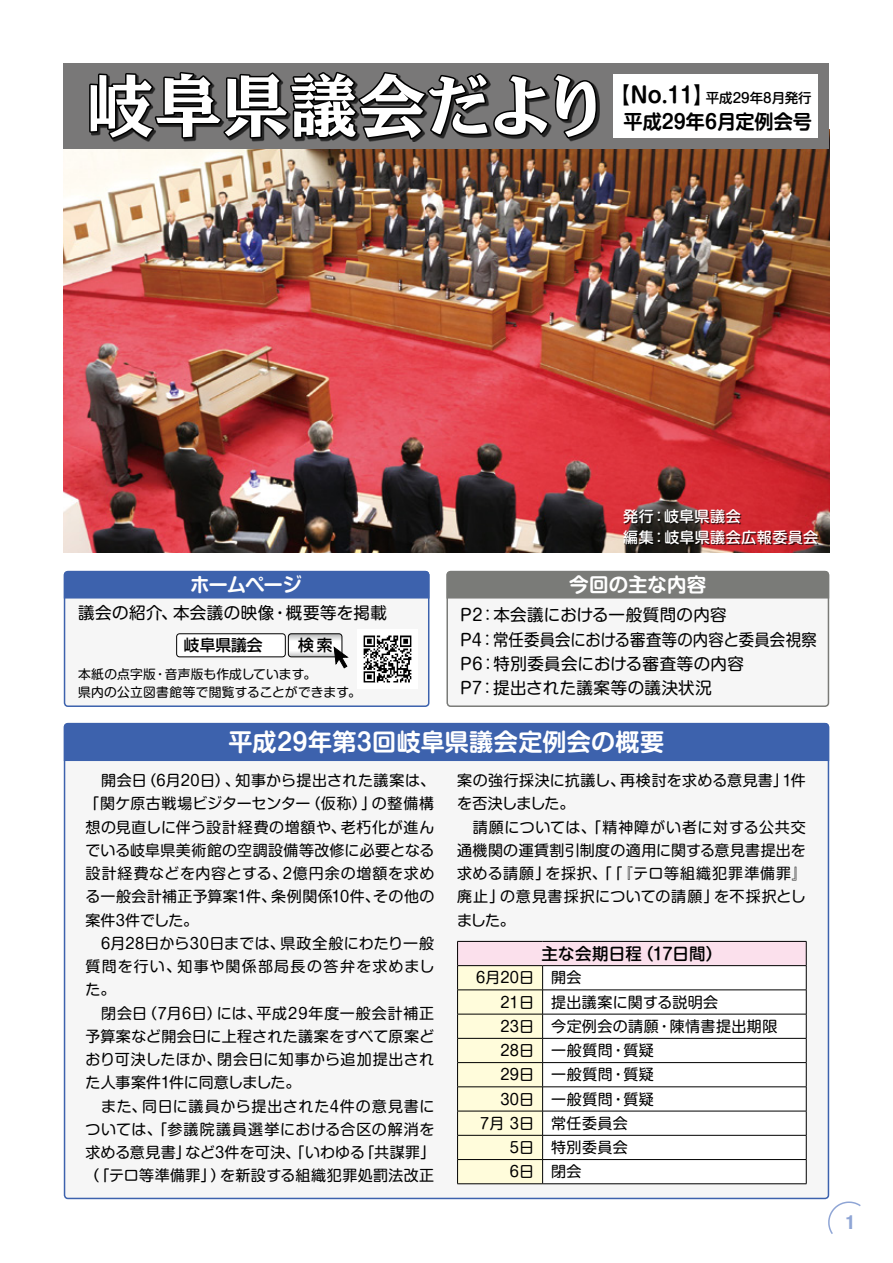
<style>
.page{position:relative;width:893px;height:1263px;background:#fff}
.page>*{position:absolute;margin:0;border:0;box-sizing:border-box;transform-origin:0 0}
.t1{font:69px "Ro NOW Std ME";letter-spacing:-.015em;color:#fff}
.t2{font:700 24px "Shin M Go Pro De";letter-spacing:.02em;color:#fff}
.t3{font:700 19.5px "Shin M Go Pro De";color:#000}
.t4{font:700 19.5px "Shin M Go Pro De";letter-spacing:.01em;color:#fff}
.t5{font:700 19.5px "Shin M Go Pro De";letter-spacing:-.01em;color:#fff}
.t6{font:700 condensed 19.5px "Helvetica Neue";color:#8fa5d5}
.t7{font:16.5px/24.3px "Shin M Go Pro";letter-spacing:.02em;color:#000}
.t8{font:500 16.5px "Shin M Go Pro";letter-spacing:.01em;color:#000}
.t9{font:500 15.75px "Shin Go Pro";color:#000}
.t10{font:15px/23.2px "Shin M Go Pro";letter-spacing:.025em;color:#000}
.t11{font:500 15px/21px "Shin M Go Pro";letter-spacing:.035em;color:#fff}
.t12{font:500 13.5px "Shin M Go Pro";color:#000}
.t13{font:12.75px/18px "Shin M Go Pro";letter-spacing:.015em;color:#000}
.s1{font-family:"Shin M Go Pro De";font-weight:700;font-size:21.3px}
</style>
<div class="page">
<div style="left:65px;top:724px;width:763px;height:474px;background:#f6f6f6;border-radius:4px"></div>
<div style="left:447px;top:572px;width:381px;height:134px;background:#f6f6f6;border-radius:4px"></div>
<div style="left:446px;top:571px;width:383px;height:136px;border:2px solid #7a7b78;border-radius:4px"></div>
<div style="left:65px;top:572px;width:364px;height:134px;background:#f6f6f6;border-radius:4px"></div>
<div style="left:64px;top:571px;width:365px;height:136px;border:2px solid #3d62ad;border-radius:4px"></div>
<div style="left:64px;top:571px;width:365px;height:27px;background:#3d62ad"></div>
<div style="left:446px;top:571px;width:383px;height:27px;background:#7a7b78"></div>
<img style="left:64px;top:149px;width:765px;height:404px">
<div style="left:64px;top:723px;width:765px;height:38px;background:#3d62ad"></div>
<div style="left:64px;top:64px;width:765px;height:85px;background:#797878"></div>
<div style="left:614px;top:74px;width:204px;height:64px;background:#fff"></div>
<svg style="left:828px;top:1201px;width:33px;height:33px"></svg>
<img style="left:88px;top:63px;width:511px;height:383px">
<div style="left:625px;top:509px;width:194px;height:36px;background:#000;opacity:.75"></div>
<img style="left:363px;top:635px;width:49px;height:48px">
<svg style="left:178px;top:636px;width:110px;height:22px"></svg>
<div style="left:177px;top:634px;width:108px;height:23px;background:#fff;border-radius:3px"></div>
<div style="left:176px;top:633px;width:110px;height:24px;border:1px solid #000;border-radius:3px"></div>
<div style="left:288px;top:633px;width:54px;height:24px;border:1px solid #000;border-radius:3px"></div>
<svg style="left:288px;top:634px;width:61px;height:35px"></svg>
<div style="left:458px;top:941px;width:348px;height:25px;background:#fbe0ec"></div>
<div style="left:543px;top:966px;width:263px;height:217px;background:#fff"></div>
<hr style="left:543px;top:990px;width:263px;height:1px;background:#000">
<hr style="left:543px;top:1014px;width:263px;height:1px;background:#000">
<hr style="left:543px;top:1038px;width:263px;height:1px;background:#000">
<hr style="left:543px;top:1062px;width:263px;height:1px;background:#000">
<hr style="left:543px;top:1086px;width:263px;height:1px;background:#000">
<hr style="left:543px;top:1111px;width:263px;height:1px;background:#000">
<hr style="left:543px;top:1135px;width:263px;height:1px;background:#000">
<hr style="left:543px;top:1159px;width:263px;height:1px;background:#000">
<hr style="left:543px;top:1183px;width:263px;height:1px;background:#000">
<hr style="left:457px;top:941px;width:86px;height:1px;background:#000">
<svg style="left:457px;top:942px;width:86px;height:242px;background:#f0ead0"></svg>
<hr style="left:543px;top:941px;width:263px;height:1px;background:#000">
<svg style="left:806px;top:942px;width:1px;height:241px"></svg>
<hr style="left:457px;top:965px;width:86px;height:1px;background:#000">
<hr style="left:543px;top:965px;width:263px;height:1px;background:#000">
<h1 class="t1" style="left:85px;top:58px;width:526px">岐阜県議会だより</h1>
<p class="t12" style="left:609px;top:87px;width:204px"><span class="s1">【No.11】</span>平成29年8月発行</p>
<h3 class="t3" style="left:624px;top:106px;width:190px">平成29年6月定例会号</h3>
<p class="t11" style="left:623px;top:503px;width:196px">発行：岐阜県議会<br>編集：岐阜県議会広報委員会</p>
<h3 class="t5" style="left:190px;top:569px;width:113px">ホームページ</h3>
<h3 class="t4" style="left:569px;top:569px;width:138px">今回の主な内容</h3>
<p class="t7" style="left:78px;top:599px;width:311px">議会の紹介、本会議の映像・概要等を掲載</p>
<p class="t9" style="left:184px;top:632px;width:80px">岐阜県議会</p>
<p class="t9" style="left:298px;top:632px;width:36px">検索</p>
<p class="t13" style="left:78px;top:663px;width:284px">本紙の点字版・音声版も作成しています。<br>県内の公立図書館等で閲覧することができます。</p>
<p class="t7" style="left:460px;top:601px;width:358px">P2：本会議における一般質問の内容<br>P4：常任委員会における審査等の内容と委員会視察<br>P6：特別委員会における審査等の内容<br>P7：提出された議案等の議決状況</p>
<h2 class="t2" style="left:229px;top:722px;width:437px">平成29年第3回岐阜県議会定例会の概要</h2>
<p class="t10" style="left:85px;top:767px;width:352px">　開会日（6月20日）、知事から提出された議案は、「関ケ原古戦場ビジターセンター（仮称）」の整備構想の見直しに伴う設計経費の増額や、老朽化が進んでいる岐阜県美術館の空調設備等改修に必要となる設計経費などを内容とする、2億円余の増額を求める一般会計補正予算案1件、条例関係10件、その他の案件3件でした。<br>　6月28日から30日までは、県政全般にわたり一般質問を行い、知事や関係部局長の答弁を求めました。<br>　閉会日（7月6日）には、平成29年度一般会計補正予算案など開会日に上程された議案をすべて原案どおり可決したほか、閉会日に知事から追加提出された人事案件1件に同意しました。<br>　また、同日に議員から提出された4件の意見書については、「参議院議員選挙における合区の解消を求める意見書」など3件を可決、「いわゆる「共謀罪」（「テロ等準備罪」）を新設する組織犯罪処罰法改正</p>
<p class="t10" style="left:457px;top:767px;width:351px">案の強行採決に抗議し、再検討を求める意見書」1件を否決しました。<br>　請願については、「精神障がい者に対する公共交通機関の運賃割引制度の適用に関する意見書提出を求める請願」を採択、「「『テロ等組織犯罪準備罪』廃止」の意見書採択についての請願」を不採択としました。</p>
<p class="t8" style="left:541px;top:940px;width:182px">主な会期日程（17日間）</p>
<p class="t10" style="left:476px;top:964px;width:107px">6月20日 開会</p>
<p class="t10" style="left:500px;top:988px;width:219px">21日 提出議案に関する説明会</p>
<p class="t10" style="left:500px;top:1013px;width:279px">23日 今定例会の請願・陳情書提出期限</p>
<p class="t10" style="left:500px;top:1037px;width:155px">28日 一般質問・質疑</p>
<p class="t10" style="left:500px;top:1061px;width:155px">29日 一般質問・質疑</p>
<p class="t10" style="left:500px;top:1085px;width:155px">30日 一般質問・質疑</p>
<p class="t10" style="left:480px;top:1110px;width:149px">7月 3日 常任委員会</p>
<p class="t10" style="left:510px;top:1134px;width:119px">5日 特別委員会</p>
<p class="t10" style="left:510px;top:1158px;width:73px">6日 閉会</p>
<h3 class="t6" style="left:846px;top:1206px;width:11px">1</h3>
</div>
